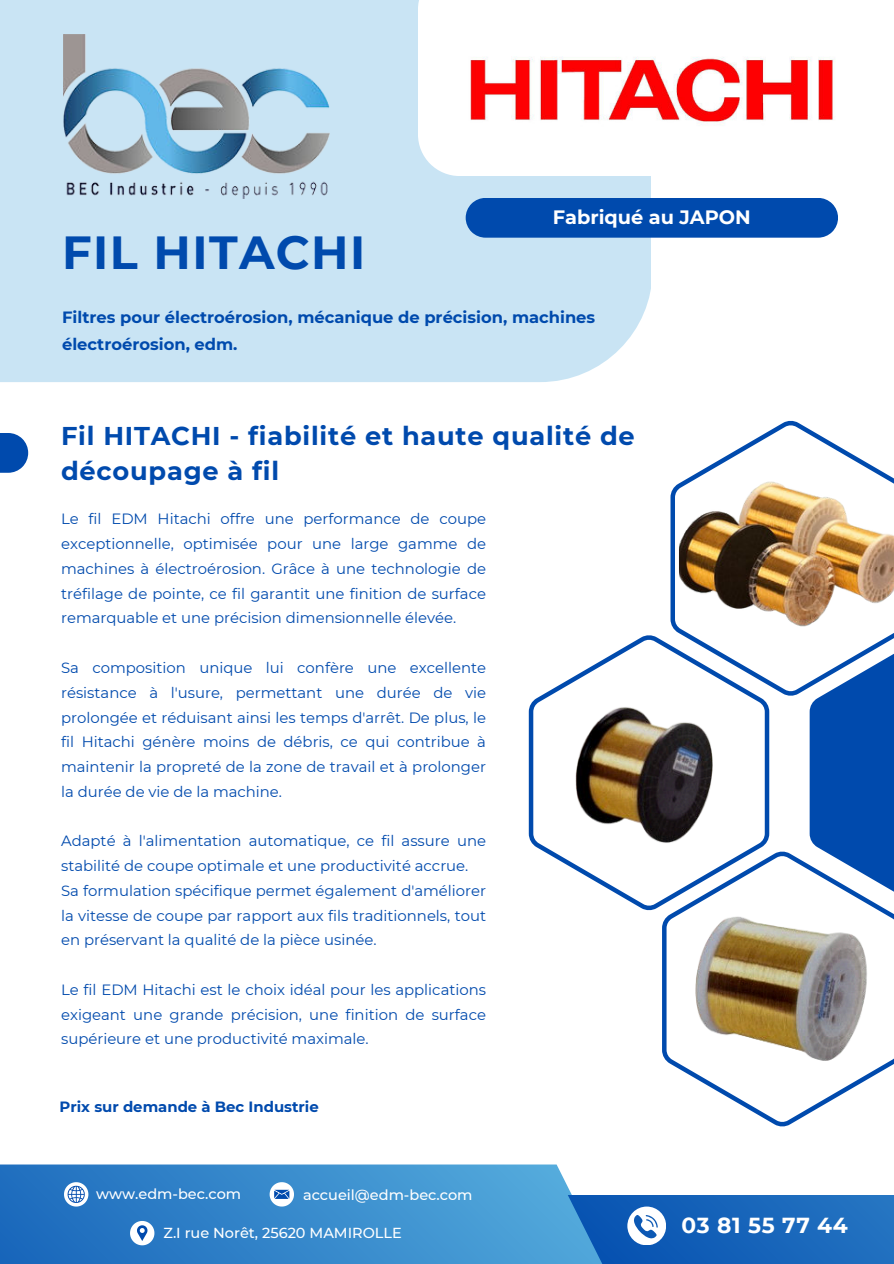
<style>
.page{position:relative;width:894px;height:1264px;background:#fff}
.page>*{position:absolute;margin:0;border:0;box-sizing:border-box;transform-origin:0 0}
.t1{font:700 46.35px "Montserrat";letter-spacing:.03em;color:#004aad}
.t2{font:700 25.65px/35.1px "Montserrat";letter-spacing:.03em;color:#004aad}
.t3{font:700 21.75px "Montserrat";letter-spacing:.03em;color:#fff}
.t4{font:700 19.35px "Montserrat";color:#fff}
.t5{font:700 16.35px/27px "Montserrat";color:#004aad}
.t6{font:14.85px/24.8px "Montserrat";color:#004aad;text-align:justify}
.t7{font:700 14.85px "Montserrat";color:#004aad}
.t8{font:500 14.55px "Montserrat";color:#fff}
</style>
<div class="page">
<div style="left:0;top:433px;width:28px;height:40px;background:#004aad"></div>
<div style="left:0;top:0;width:650px;height:382px;background:#c9e4f4"></div>
<svg style="left:670px;top:420px;width:141px;height:276px"></svg>
<svg style="left:528px;top:634px;width:241px;height:276px"></svg>
<svg style="left:661px;top:850px;width:142px;height:277px"></svg>
<div style="left:809px;top:634px;width:84px;height:276px;background:#004aad"></div>
<img style="left:678px;top:430px;width:215px;height:256px">
<img style="left:537px;top:644px;width:223px;height:257px">
<img style="left:670px;top:860px;width:223px;height:257px">
<div style="left:418px;top:0;width:232px;height:176px;background:#fff"></div>
<img style="left:465px;top:10px;width:369px;height:158px">
<div style="left:465px;top:198px;width:372px;height:40px;background:#004aad"></div>
<svg style="left:0;top:1164px;width:572px;height:99px;background:#3586ca"></svg>
<svg style="left:64px;top:1182px;width:24px;height:24px"></svg>
<svg style="left:130px;top:1220px;width:24px;height:25px"></svg>
<svg style="left:269px;top:1182px;width:25px;height:24px"></svg>
<svg style="left:441px;top:1195px;width:452px;height:68px;background:#2d7bc4"></svg>
<img style="left:64px;top:35px;width:265px;height:163px">
<h1 class="t1" style="left:62px;top:219px;width:304px">FIL HITACHI</h1>
<h3 class="t4" style="left:552px;top:203px;width:199px">Fabriqué au JAPON</h3>
<p class="t5" style="left:62px;top:302px;width:534px">Filtres pour électroérosion, mécanique de précision, machines électroérosion, edm.</p>
<h2 class="t2" style="left:61px;top:416px;width:575px">Fil HITACHI - fiabilité et haute qualité de découpage à fil</h2>
<p class="t6" style="left:61px;top:506px;width:426px">Le fil EDM Hitachi offre une performance de coupe exceptionnelle, optimisée pour une large gamme de machines à électroérosion. Grâce à une technologie de tréfilage de pointe, ce fil garantit une finition de surface remarquable et une précision dimensionnelle élevée.</p>
<p class="t6" style="left:61px;top:655px;width:426px">Sa composition unique lui confère une excellente résistance à l'usure, permettant une durée de vie prolongée et réduisant ainsi les temps d'arrêt. De plus, le fil Hitachi génère moins de débris, ce qui contribue à maintenir la propreté de la zone de travail et à prolonger la durée de vie de la machine.</p>
<p class="t6" style="left:61px;top:828px;width:426px;text-align:left">Adapté à l'alimentation automatique, ce fil assure une stabilité de coupe optimale et une productivité accrue.<br>Sa formulation spécifique permet également d'améliorer la vitesse de coupe par rapport aux fils traditionnels, tout en préservant la qualité de la pièce usinée.</p>
<p class="t6" style="left:61px;top:976px;width:426px">Le fil EDM Hitachi est le choix idéal pour les applications exigeant une grande précision, une finition de surface supérieure et une productivité maximale.</p>
<p class="t7" style="left:60px;top:1096px;width:260px">Prix sur demande à Bec Industrie</p>
<p class="t8" style="left:96px;top:1183px;width:146px">www.edm-bec.com</p>
<p class="t8" style="left:163px;top:1223px;width:240px">Z.I rue Norêt, 25620 MAMIROLLE</p>
<p class="t8" style="left:303px;top:1184px;width:171px">accueil@edm-bec.com</p>
<h3 class="t3" style="left:681px;top:1209px;width:168px">03 81 55 77 44</h3>
</div>
